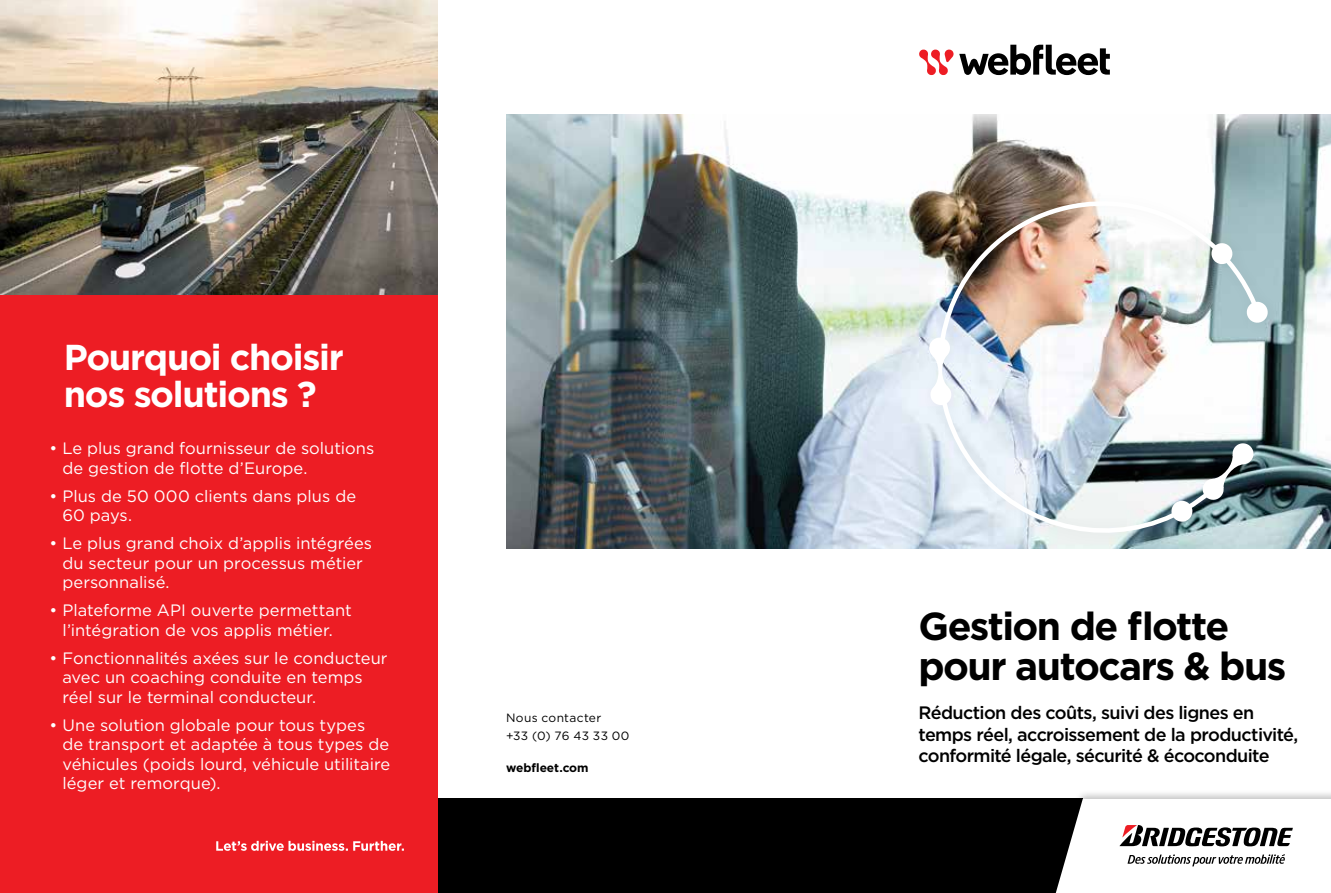
<style>
.page{position:relative;width:1331px;height:893px;background:#fff}
.page>*{position:absolute;margin:0;border:0;box-sizing:border-box;transform-origin:0 0}
.t1{font:700 39px/40.5px "Gotham";letter-spacing:-.04em;color:#000}
.t2{font:700 36px/37.5px "Gotham";letter-spacing:-.035em;color:#fff}
.t3{font:500 18px/21.6px "Gotham";letter-spacing:-.035em;color:#000}
.t4{font:16.5px/19.5px "Gotham";color:#fff}
.t5{font:12px/18px "Gotham";letter-spacing:.03em;color:#000}
.t6{font:700 12px "Gotham";letter-spacing:-.005em;color:#000}
</style>
<div class="page">
<div style="left:429px;top:799px;width:654px;height:94px;background:#000"></div>
<div style="left:0;top:0;width:438px;height:893px;background:#ed1d24"></div>
<img style="left:0;top:0;width:438px;height:295px">
<img style="left:506px;top:114px;width:825px;height:434px">
<div style="left:1043px;top:789px;width:288px;height:104px;background:#000;opacity:.25"></div>
<svg style="left:919px;top:45px;width:191px;height:31px"></svg>
<div style="left:919px;top:190px;width:365px;height:360px;background:#000;opacity:.06"></div>
<svg style="left:937px;top:388px;width:293px;height:162px"></svg>
<img style="left:936px;top:183px;width:327px;height:172px">
<svg style="left:1202px;top:443px;width:52px;height:57px"></svg>
<svg style="left:928px;top:336px;width:24px;height:70px"></svg>
<svg style="left:1246px;top:301px;width:22px;height:23px"></svg>
<svg style="left:1171px;top:500px;width:22px;height:22px"></svg>
<svg style="left:1211px;top:242px;width:22px;height:23px"></svg>
<svg style="left:1056px;top:799px;width:275px;height:94px"></svg>
<svg style="left:216px;top:841px;width:188px;height:10px"></svg>
<h2 class="t2" style="left:64px;top:338px;width:281px">Pourquoi choisir nos solutions ?</h2>
<p class="t4" style="left:62px;top:438px;width:313px;text-indent:-13px">• Le plus grand fournisseur de solutions de gestion de flotte d’Europe.</p>
<p class="t4" style="left:62px;top:486px;width:295px;text-indent:-13px">• Plus de 50 000 clients dans plus de<br>60 pays.</p>
<p class="t4" style="left:62px;top:533px;width:311px;text-indent:-13px">• Le plus grand choix d’applis intégrées du secteur pour un processus métier personnalisé.</p>
<p class="t4" style="left:50px;top:600px;width:304px;text-align:center">• Plateforme API ouverte permettant l’intégration de vos applis métier.</p>
<p class="t4" style="left:62px;top:648px;width:327px;text-indent:-13px">• Fonctionnalités axées sur le conducteur avec un coaching conduite en temps réel sur le terminal conducteur.</p>
<p class="t4" style="left:62px;top:715px;width:329px;text-indent:-13px">• Une solution globale pour tous types<br>de transport et adaptée à tous types de véhicules (poids lourd, véhicule utilitaire léger et remorque).</p>
<p class="t5" style="left:506px;top:708px;width:125px">Nous contacter<br>+33 (0) 76 43 33 00</p>
<p class="t6" style="left:506px;top:759px;width:84px">webfleet.com</p>
<h1 class="t1" style="left:918px;top:605px;width:369px">Gestion de flotte pour autocars &amp; bus</h1>
<p class="t3" style="left:918px;top:702px;width:381px">Réduction des coûts, suivi des lignes en temps réel, accroissement de la productivité, conformité légale, sécurité &amp; écoconduite</p>
</div>
